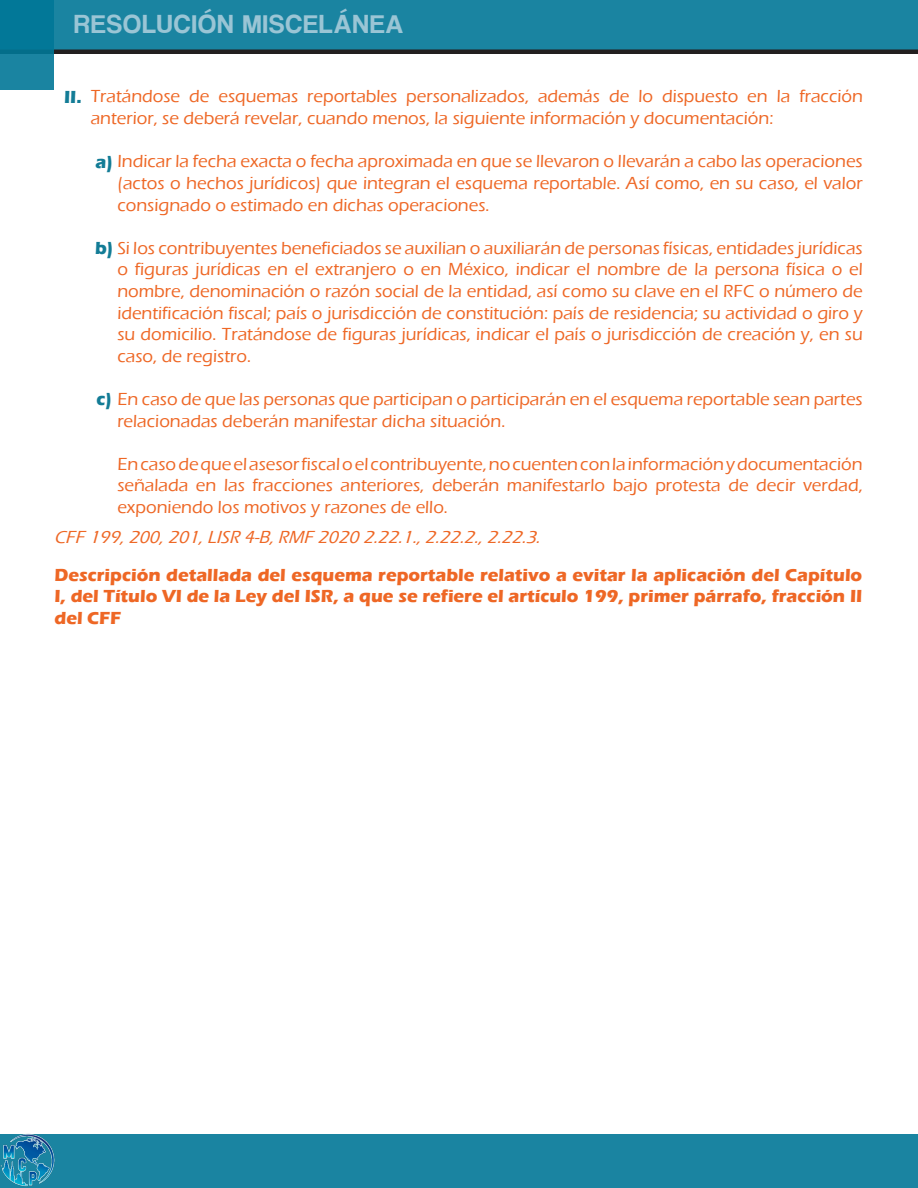
<style>
.page{position:relative;width:918px;height:1188px;background:#fff}
.page>*{position:absolute;margin:0;border:0;box-sizing:border-box;transform-origin:0 0}
.t1{font:27px "Coolvetica Rg";letter-spacing:.05em;color:#9ac5d5}
.t2{font:500 18px/21.6px "Eras ITC";color:#ee6725;text-align:justify}
.t3{font:700 18px/21.6px "Eras ITC";color:#ee6725;text-align:justify}
.t4{font:italic 500 18px "Eras ITC";color:#ee6725}
.t5{font:700 18px "Eras ITC";color:#137c96}
.s1{font-weight:700;color:#137c96}
</style>
<div class="page">
<div style="left:0;top:0;width:918px;height:54px;background:#1a84a1"></div>
<hr style="left:0;top:50px;width:918px;height:4px;background:#231f20">
<svg style="left:0;top:0;width:54px;height:90px;background:#0b7c9a"></svg>
<div style="left:0;top:1134px;width:918px;height:54px;background:#1a84a1"></div>
<img style="left:0;top:1134px;width:55px;height:53px">
<h1 class="t1" style="left:74px;top:8px;width:331px">RESOLUCIÓN MISCELÁNEA</h1>
<p class="t5" style="left:64px;top:86px;width:19px">II.</p>
<p class="t2" style="left:91px;top:86px;width:774px">Tratándose de esquemas reportables personalizados, además de lo dispuesto en la fracción anterior, se deberá revelar, cuando menos, la siguiente información y documentación:</p>
<p class="t2" style="left:117px;top:151px;width:747px;text-indent:-22px"><span class="s1">a)</span> Indicar la fecha exacta o fecha aproximada en que se llevaron o llevarán a cabo las operaciones (actos o hechos jurídicos) que integran el esquema reportable. Así como, en su caso, el valor consignado o estimado en dichas operaciones.</p>
<p class="t2" style="left:117px;top:237px;width:747px;text-indent:-22px"><span class="s1">b)</span> Si los contribuyentes beneficiados se auxilian o auxiliarán de personas físicas, entidades jurídicas o figuras jurídicas en el extranjero o en México, indicar el nombre de la persona física o el nombre, denominación o razón social de la entidad, así como su clave en el RFC o número de identificación fiscal; país o jurisdicción de constitución: país de residencia; su actividad o giro y su domicilio. Tratándose de figuras jurídicas, indicar el país o jurisdicción de creación y, en su caso, de registro.</p>
<p class="t2" style="left:117px;top:389px;width:747px;text-indent:-21px"><span class="s1">c)</span> En caso de que las personas que participan o participarán en el esquema reportable sean partes relacionadas deberán manifestar dicha situación.</p>
<p class="t2" style="left:117px;top:453px;width:747px">En caso de que el asesor fiscal o el contribuyente, no cuenten con la información y documentación señalada en las fracciones anteriores, deberán manifestarlo bajo protesta de decir verdad, exponiendo los motivos y razones de ello.</p>
<p class="t4" style="left:54px;top:527px;width:492px">CFF 199,200,201,LISR 4-B,RMF 2020 2.22.1.,2.22.2.,2.22.3.</p>
<p class="t3" style="left:54px;top:564px;width:809px">Descripción detallada del esquema reportable relativo a evitar la aplicación del Capítulo I, del Título VI de la Ley del ISR, a que se refiere el artículo 199, primer párrafo, fracción II del CFF</p>
</div>
